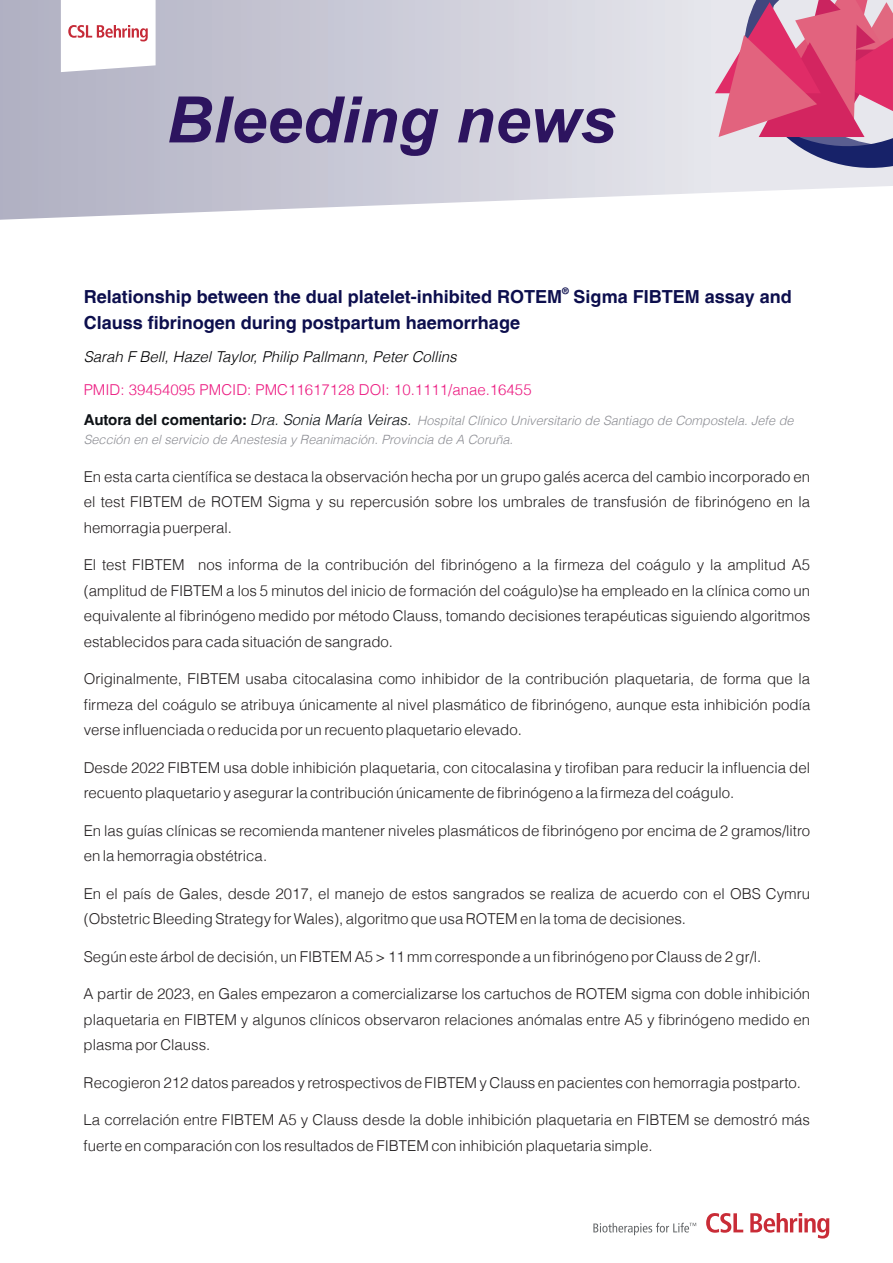
<style>
.page{position:relative;width:893px;height:1263px;background:#fff}
.page>*{position:absolute;margin:0;border:0;box-sizing:border-box;transform-origin:0 0}
.t1{font:700 18px/25.5px "Helvetica";color:#0c0e4d}
.t2{font:300 15px/25.5px "Helvetica";color:#231f20;text-align:justify}
.t3{font:300 15px "Helvetica";color:#ec1b81}
.t4{font:italic 300 15px "Helvetica";color:#000002}
.t5{font:italic 300 12.75px/19.5px "Helvetica";color:#8e8f95}
.t6{font:700 9px "Helvetica";color:#0c0e4d}
.s1{font-weight:700;font-style:normal;font-size:15px;color:#0e1216}
.s2{font-size:15px;color:#0e1216}
</style>
<div class="page">
<svg style="left:593px;top:1223px;width:103px;height:12px"></svg>
<svg style="left:706px;top:1213px;width:37px;height:20px"></svg>
<svg style="left:750px;top:1213px;width:79px;height:26px"></svg>
<svg style="left:0;top:0;width:892px;height:220px;background:#d0d0db"></svg>
<svg style="left:715px;top:0;width:177px;height:173px;background:#d07898"></svg>
<svg style="left:169px;top:97px;width:269px;height:59px;background:#8d84a8"></svg>
<svg style="left:458px;top:108px;width:157px;height:35px;background:#7e719c"></svg>
<svg style="left:61px;top:0;width:95px;height:72px"></svg>
<p class="t6" style="left:562px;top:288px;width:8px">®</p>
<p class="t1" style="left:84px;top:286px;width:709px">Relationship between the dual platelet-inhibited ROTEM Sigma FIBTEM assay and<br>Clauss fibrinogen during postpartum haemorrhage</p>
<p class="t4" style="left:84px;top:351px;width:374px">Sarah F Bell, Hazel Taylor, Philip Pallmann, Peter Collins</p>
<p class="t3" style="left:84px;top:384px;width:449px">PMID: 39454095 PMCID: PMC11617128 DOI: 10.1111/anae.16455</p>
<p class="t5" style="left:84px;top:412px;width:711px"><span class="s1">Autora del comentario:</span> <span class="s2">Dra. Sonia María Veiras.</span> Hospital Clínico Universitario de Santiago de Compostela. Jefe de<br>Sección en el servicio de Anestesia y Reanimación. Provincia de A Coruña.</p>
<p class="t2" style="left:84px;top:466px;width:728px">En esta carta científica se destaca la observación hecha por un grupo galés acerca del cambio incorporado en el test FIBTEM de ROTEM Sigma y su repercusión sobre los umbrales de transfusión de fibrinógeno en la hemorragia puerperal.</p>
<p class="t2" style="left:84px;top:554px;width:728px">El test FIBTEM nos informa de la contribución del fibrinógeno a la firmeza del coágulo y la amplitud A5 (amplitud de FIBTEM a los 5 minutos del inicio de formación del coágulo)se ha empleado en la clínica como un equivalente al fibrinógeno medido por método Clauss, tomando decisiones terapéuticas siguiendo algoritmos establecidos para cada situación de sangrado.</p>
<p class="t2" style="left:84px;top:668px;width:728px">Originalmente, FIBTEM usaba citocalasina como inhibidor de la contribución plaquetaria, de forma que la firmeza del coágulo se atribuya únicamente al nivel plasmático de fibrinógeno, aunque esta inhibición podía verse influenciada o reducida por un recuento plaquetario elevado.</p>
<p class="t2" style="left:84px;top:757px;width:728px">Desde 2022 FIBTEM usa doble inhibición plaquetaria, con citocalasina y tirofiban para reducir la influencia del recuento plaquetario y asegurar la contribución únicamente de fibrinógeno a la firmeza del coágulo.</p>
<p class="t2" style="left:84px;top:820px;width:728px">En las guías clínicas se recomienda mantener niveles plasmáticos de fibrinógeno por encima de 2 gramos/litro en la hemorragia obstétrica.</p>
<p class="t2" style="left:84px;top:883px;width:728px">En el país de Gales, desde 2017, el manejo de estos sangrados se realiza de acuerdo con el OBS Cymru (Obstetric Bleeding Strategy for Wales), algoritmo que usa ROTEM en la toma de decisiones.</p>
<p class="t2" style="left:84px;top:946px;width:679px">Según este árbol de decisión, un FIBTEM A5 &gt; 11 mm corresponde a un fibrinógeno por Clauss de 2 gr/l.</p>
<p class="t2" style="left:84px;top:983px;width:728px">A partir de 2023, en Gales empezaron a comercializarse los cartuchos de ROTEM sigma con doble inhibición plaquetaria en FIBTEM y algunos clínicos observaron relaciones anómalas entre A5 y fibrinógeno medido en plasma por Clauss.</p>
<p class="t2" style="left:84px;top:1072px;width:718px">Recogieron 212 datos pareados y retrospectivos de FIBTEM y Clauss en pacientes con hemorragia postparto.</p>
<p class="t2" style="left:84px;top:1109px;width:728px">La correlación entre FIBTEM A5 y Clauss desde la doble inhibición plaquetaria en FIBTEM se demostró más fuerte en comparación con los resultados de FIBTEM con inhibición plaquetaria simple.</p>
</div>
